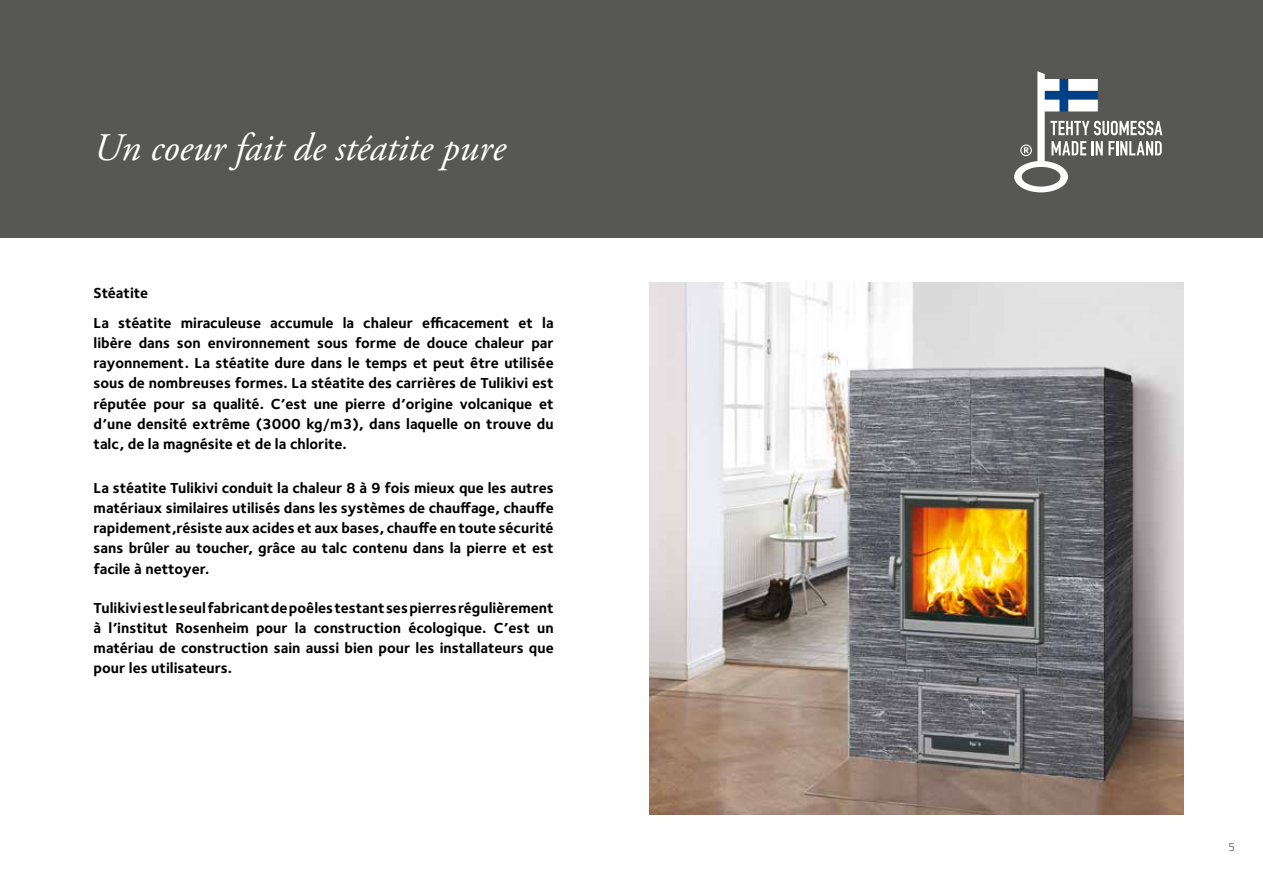
<style>
.page{position:relative;width:1263px;height:893px;background:#fff}
.page>*{position:absolute;margin:0;border:0;box-sizing:border-box;transform-origin:0 0}
.t1{font:italic 39px "Adobe Garamond Pro";letter-spacing:-.005em;color:#fff}
.t2{font:700 15px/20.2px "Foundry Sterling OT2";color:#000;text-align:justify}
.t3{font:12px "Foundry Sterling OT2";color:#575756}
</style>
<div class="page">
<div style="left:0;top:0;width:1263px;height:238px;background:#575756"></div>
<img style="left:649px;top:282px;width:535px;height:532px">
<svg style="left:1014px;top:71px;width:148px;height:121px"></svg>
<h1 class="t1" style="left:94px;top:124px;width:411px">Un coeur fait de stéatite pure</h1>
<p class="t2" style="left:94px;top:277px;width:462px;line-height:30px">Stéatite<br>La stéatite miraculeuse accumule la chaleur efficacement et la</p>
<p class="t2" style="left:94px;top:332px;width:462px">libère dans son environnement sous forme de douce chaleur par rayonnement. La stéatite dure dans le temps et peut être utilisée sous de nombreuses formes. La stéatite des carrières de Tulikivi est réputée pour sa qualité. C’est une pierre d’origine volcanique et d’une densité extrême (3000 kg/m3), dans laquelle on trouve du talc, de la magnésite et de la chlorite.</p>
<p class="t2" style="left:94px;top:477px;width:462px">La stéatite Tulikivi conduit la chaleur 8 à 9 fois mieux que les autres matériaux similaires utilisés dans les systèmes de chauffage, chauffe rapidement,résiste aux acides et aux bases, chauffe en toute sécurité sans brûler au toucher, grâce au talc contenu dans la pierre et est facile à nettoyer.</p>
<p class="t2" style="left:94px;top:597px;width:462px">Tulikivi est le seul fabricant de poêles testant ses pierres régulièrement à l’institut Rosenheim pour la construction écologique. C’est un matériau de construction sain aussi bien pour les installateurs que pour les utilisateurs.</p>
<p class="t3" style="left:1228px;top:838px;width:9px">5</p>
</div>
